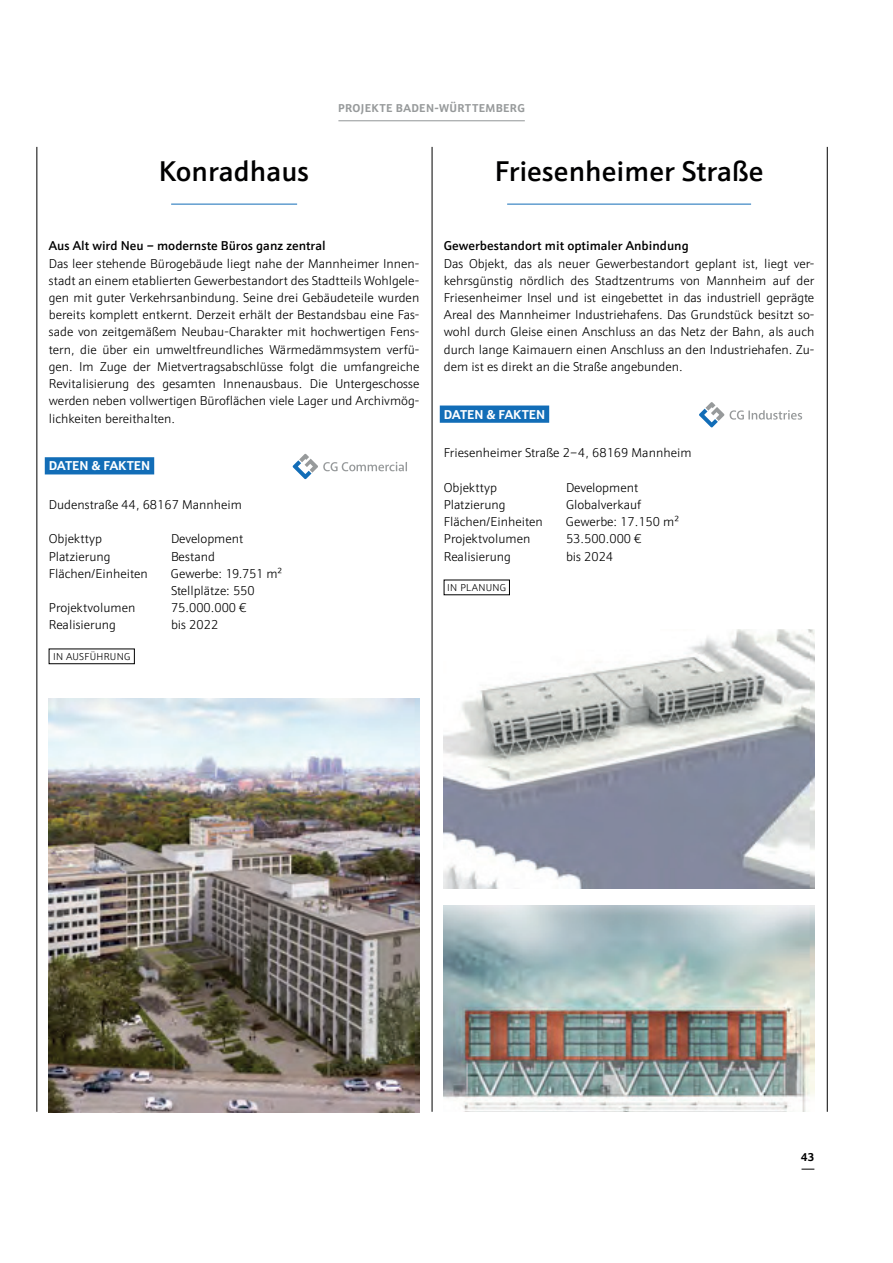
<style>
.page{position:relative;width:893px;height:1263px;background:#fff}
.page>*{position:absolute;margin:0;border:0;box-sizing:border-box;transform-origin:0 0}
.t1{font:500 28.8px "Schnebel Sans Pro";color:#000001}
.t2{font:300 12.9px/17.2px "Schnebel Sans Pro";color:#000001;text-align:justify}
.t3{font:500 12.9px "Schnebel Sans Pro";color:#000001}
.t4{font:700 12.9px "Schnebel Sans Pro";color:#fff}
.t5{font:700 11.55px "Schnebel Sans Pro";letter-spacing:.03em;color:#979a9b}
.t6{font:700 11.55px "Schnebel Sans Pro";color:#000001}
.t7{font:300 10.05px "Schnebel Sans Pro";letter-spacing:.03em;color:#000001}
</style>
<div class="page">
<svg style="left:801px;top:1169px;width:13px;height:1px"></svg>
<hr style="left:338px;top:121px;width:187px;height:1px;background:#919596">
<hr style="left:432px;top:147px;width:1px;height:965px;background:#000001">
<hr style="left:37px;top:147px;width:1px;height:965px;background:#000001">
<hr style="left:827px;top:147px;width:1px;height:965px;background:#000001">
<div style="left:45px;top:457px;width:109px;height:17px;background:#126db7"></div>
<svg style="left:49px;top:649px;width:86px;height:15px"></svg>
<img style="left:49px;top:698px;width:370px;height:414px">
<hr style="left:171px;top:204px;width:126px;height:1px;background:#126db7">
<div style="left:440px;top:406px;width:109px;height:17px;background:#126db7"></div>
<svg style="left:444px;top:580px;width:66px;height:15px"></svg>
<hr style="left:507px;top:204px;width:244px;height:1px;background:#126db7">
<img style="left:444px;top:629px;width:370px;height:259px">
<img style="left:444px;top:905px;width:370px;height:207px">
<svg style="left:699px;top:402px;width:103px;height:26px"></svg>
<svg style="left:293px;top:454px;width:114px;height:25px"></svg>
<h1 class="t1" style="left:159px;top:160px;width:152px">Konradhaus</h1>
<p class="t5" style="left:338px;top:104px;width:188px">PROJEKTE BADEN-WÜRTTEMBERG</p>
<h1 class="t1" style="left:495px;top:160px;width:270px">Friesenheimer Straße</h1>
<p class="t3" style="left:49px;top:241px;width:278px">Aus Alt wird Neu – modernste Büros ganz zentral</p>
<p class="t2" style="left:49px;top:256px;width:372px">Das leer stehende Bürogebäude liegt nahe der Mannheimer Innen&shy;stadt an einem etablierten Gewerbestandort des Stadtteils Wohlgele&shy;gen mit guter Verkehrsanbindung. Seine drei Gebäudeteile wurden bereits komplett entkernt. Derzeit erhält der Bestandsbau eine Fas&shy;sade von zeitgemäßem Neubau-Charakter mit hochwertigen Fens&shy;tern, die über ein umweltfreundliches Wärmedämmsystem verfü&shy;gen. Im Zuge der Mietvertragsabschlüsse folgt die umfangreiche Revitalisierung des gesamten Innenausbaus. Die Untergeschosse werden neben vollwertigen Büroflächen viele Lager und Archivmög&shy;lichkeiten bereithalten.</p>
<p class="t4" style="left:49px;top:461px;width:103px">DATEN &amp; FAKTEN</p>
<p class="t2" style="left:49px;top:497px;width:195px">Dudenstraße 44, 68167 Mannheim</p>
<p class="t2" style="left:49px;top:531px;width:55px">Objekttyp</p>
<p class="t2" style="left:171px;top:531px;width:74px">Development</p>
<p class="t2" style="left:49px;top:549px;width:63px">Platzierung</p>
<p class="t2" style="left:171px;top:549px;width:46px">Bestand</p>
<p class="t2" style="left:49px;top:566px;width:100px">Flächen/Einheiten</p>
<p class="t2" style="left:171px;top:566px;width:113px">Gewerbe: 19.751 m²<br>Stellplätze: 550</p>
<p class="t2" style="left:49px;top:600px;width:88px">Projektvolumen</p>
<p class="t2" style="left:171px;top:600px;width:77px">75.000.000 €</p>
<p class="t2" style="left:49px;top:618px;width:69px">Realisierung</p>
<p class="t2" style="left:171px;top:618px;width:49px">bis 2022</p>
<p class="t7" style="left:53px;top:652px;width:79px">IN AUSFÜHRUNG</p>
<p class="t3" style="left:444px;top:241px;width:246px">Gewerbestandort mit optimaler Anbindung</p>
<p class="t2" style="left:444px;top:256px;width:372px">Das Objekt, das als neuer Gewerbestandort geplant ist, liegt ver&shy;kehrsgünstig nördlich des Stadtzentrums von Mannheim auf der Friesenheimer Insel und ist eingebettet in das industriell geprägte Areal des Mannheimer Industriehafens. Das Grundstück besitzt so&shy;wohl durch Gleise einen Anschluss an das Netz der Bahn, als auch durch lange Kaimauern einen Anschluss an den Industriehafen. Zu&shy;dem ist es direkt an die Straße angebunden.</p>
<p class="t4" style="left:444px;top:410px;width:103px">DATEN &amp; FAKTEN</p>
<p class="t2" style="left:444px;top:445px;width:249px">Friesenheimer Straße 2–4, 68169 Mannheim</p>
<p class="t2" style="left:444px;top:480px;width:55px">Objekttyp</p>
<p class="t2" style="left:566px;top:480px;width:74px">Development</p>
<p class="t2" style="left:444px;top:497px;width:63px">Platzierung</p>
<p class="t2" style="left:566px;top:497px;width:77px">Globalverkauf</p>
<p class="t2" style="left:444px;top:514px;width:100px">Flächen/Einheiten</p>
<p class="t2" style="left:566px;top:514px;width:115px">Gewerbe: 17.150 m²</p>
<p class="t2" style="left:444px;top:531px;width:88px">Projektvolumen</p>
<p class="t2" style="left:566px;top:531px;width:77px">53.500.000 €</p>
<p class="t2" style="left:444px;top:549px;width:69px">Realisierung</p>
<p class="t2" style="left:566px;top:549px;width:49px">bis 2024</p>
<p class="t7" style="left:447px;top:583px;width:60px">IN PLANUNG</p>
<p class="t6" style="left:801px;top:1153px;width:15px">43</p>
</div>
